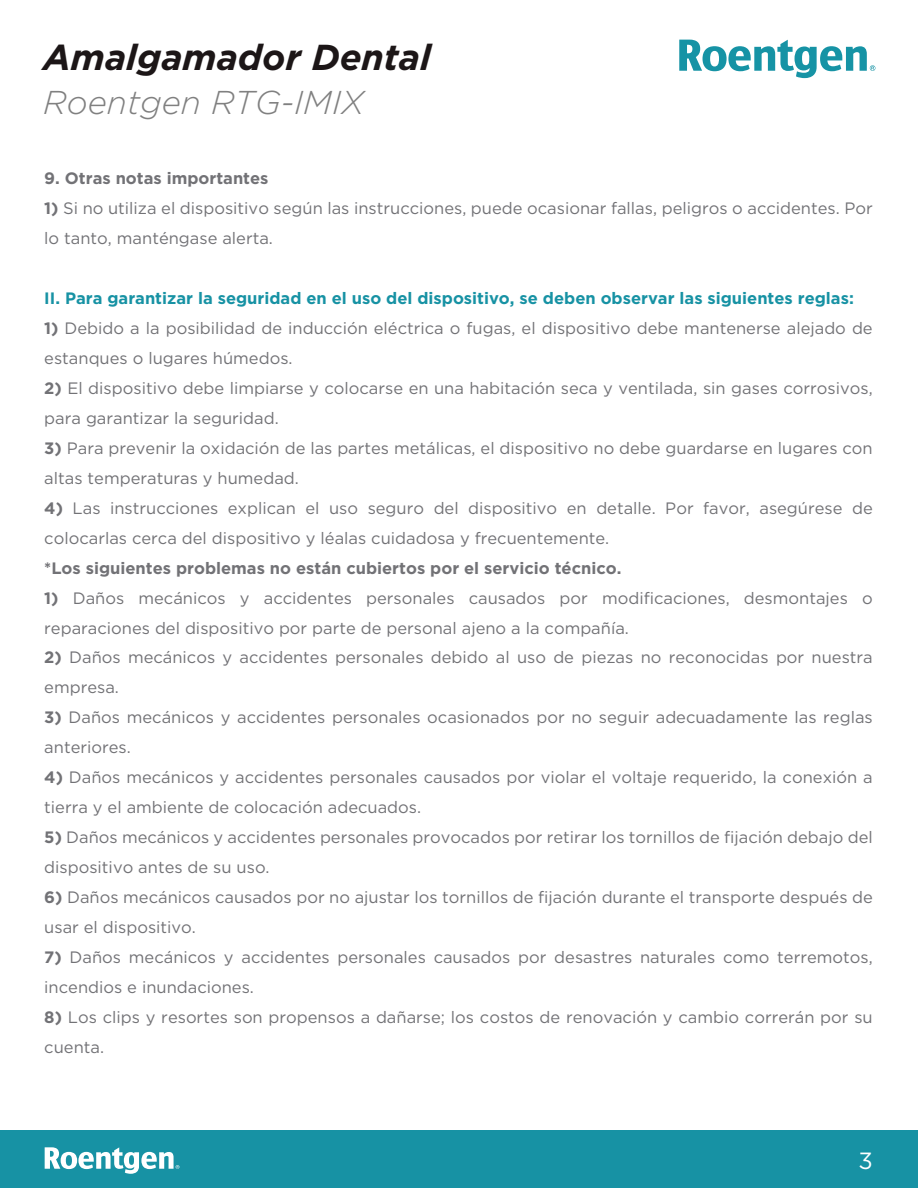
<style>
.page{position:relative;width:918px;height:1188px;background:#fff}
.page>*{position:absolute;margin:0;border:0;box-sizing:border-box;transform-origin:0 0}
.t1{font:italic 700 36px "Gotham HTF";color:#1c1617}
.t2{font:italic 300 33px "Gotham HTF";color:#808080}
.t3{font:23.4px "Gotham HTF";color:#fff}
.t4{font:16.5px/30px "Gotham HTF";color:#727276}
.t5{font:700 16.5px "Gotham HTF";color:#1792a4}
.t6{font:700 16.5px "Gotham HTF";color:#727276}
.s1{font-weight:700}
</style>
<div class="page">
<svg style="left:679px;top:40px;width:196px;height:38px"></svg>
<div style="left:0;top:1130px;width:918px;height:58px;background:#1792a4"></div>
<svg style="left:45px;top:1147px;width:134px;height:27px"></svg>
<h1 class="t1" style="left:43px;top:37px;width:389px">Amalgamador Dental</h1>
<h2 class="t2" style="left:43px;top:84px;width:322px">Roentgen RTG-IMIX</h2>
<p class="t6" style="left:44px;top:168px;width:226px">9. Otras notas importantes</p>
<p class="t4" style="left:44px;top:192px;width:830px"><span class="s1">1)</span> Si no utiliza el dispositivo según las instrucciones, puede ocasionar fallas, peligros o accidentes. Por lo tanto, manténgase alerta.</p>
<p class="t5" style="left:44px;top:288px;width:811px">II. Para garantizar la seguridad en el uso del dispositivo, se deben observar las siguientes reglas:</p>
<p class="t4" style="left:44px;top:312px;width:830px"><span class="s1">1)</span> Debido a la posibilidad de inducción eléctrica o fugas, el dispositivo debe mantenerse alejado de estanques o lugares húmedos.</p>
<p class="t4" style="left:44px;top:372px;width:830px"><span class="s1">2)</span> El dispositivo debe limpiarse y colocarse en una habitación seca y ventilada, sin gases corrosivos, para garantizar la seguridad.</p>
<p class="t4" style="left:44px;top:432px;width:830px"><span class="s1">3)</span> Para prevenir la oxidación de las partes metálicas, el dispositivo no debe guardarse en lugares con altas temperaturas y humedad.</p>
<p class="t4" style="left:44px;top:492px;width:830px"><span class="s1">4)</span> Las instrucciones explican el uso seguro del dispositivo en detalle. Por favor, asegúrese de colocarlas cerca del dispositivo y léalas cuidadosa y frecuentemente.</p>
<p class="t6" style="left:44px;top:558px;width:579px">*Los siguientes problemas no están cubiertos por el servicio técnico.</p>
<p class="t4" style="left:44px;top:582px;width:830px"><span class="s1">1)</span> Daños mecánicos y accidentes personales causados por modificaciones, desmontajes o reparaciones del dispositivo por parte de personal ajeno a la compañía.</p>
<p class="t4" style="left:44px;top:642px;width:830px"><span class="s1">2)</span> Daños mecánicos y accidentes personales debido al uso de piezas no reconocidas por nuestra empresa.</p>
<p class="t4" style="left:44px;top:702px;width:830px"><span class="s1">3)</span> Daños mecánicos y accidentes personales ocasionados por no seguir adecuadamente las reglas anteriores.</p>
<p class="t4" style="left:44px;top:762px;width:830px"><span class="s1">4)</span> Daños mecánicos y accidentes personales causados por violar el voltaje requerido, la conexión a tierra y el ambiente de colocación adecuados.</p>
<p class="t4" style="left:44px;top:822px;width:830px"><span class="s1">5)</span> Daños mecánicos y accidentes personales provocados por retirar los tornillos de fijación debajo del dispositivo antes de su uso.</p>
<p class="t4" style="left:44px;top:882px;width:830px"><span class="s1">6)</span> Daños mecánicos causados por no ajustar los tornillos de fijación durante el transporte después de usar el dispositivo.</p>
<p class="t4" style="left:44px;top:942px;width:830px"><span class="s1">7)</span> Daños mecánicos y accidentes personales causados por desastres naturales como terremotos, incendios e inundaciones.</p>
<p class="t4" style="left:44px;top:1002px;width:830px"><span class="s1">8)</span> Los clips y resortes son propensos a dañarse; los costos de renovación y cambio correrán por su cuenta.</p>
<h3 class="t3" style="left:858px;top:1148px;width:16px">3</h3>
</div>
